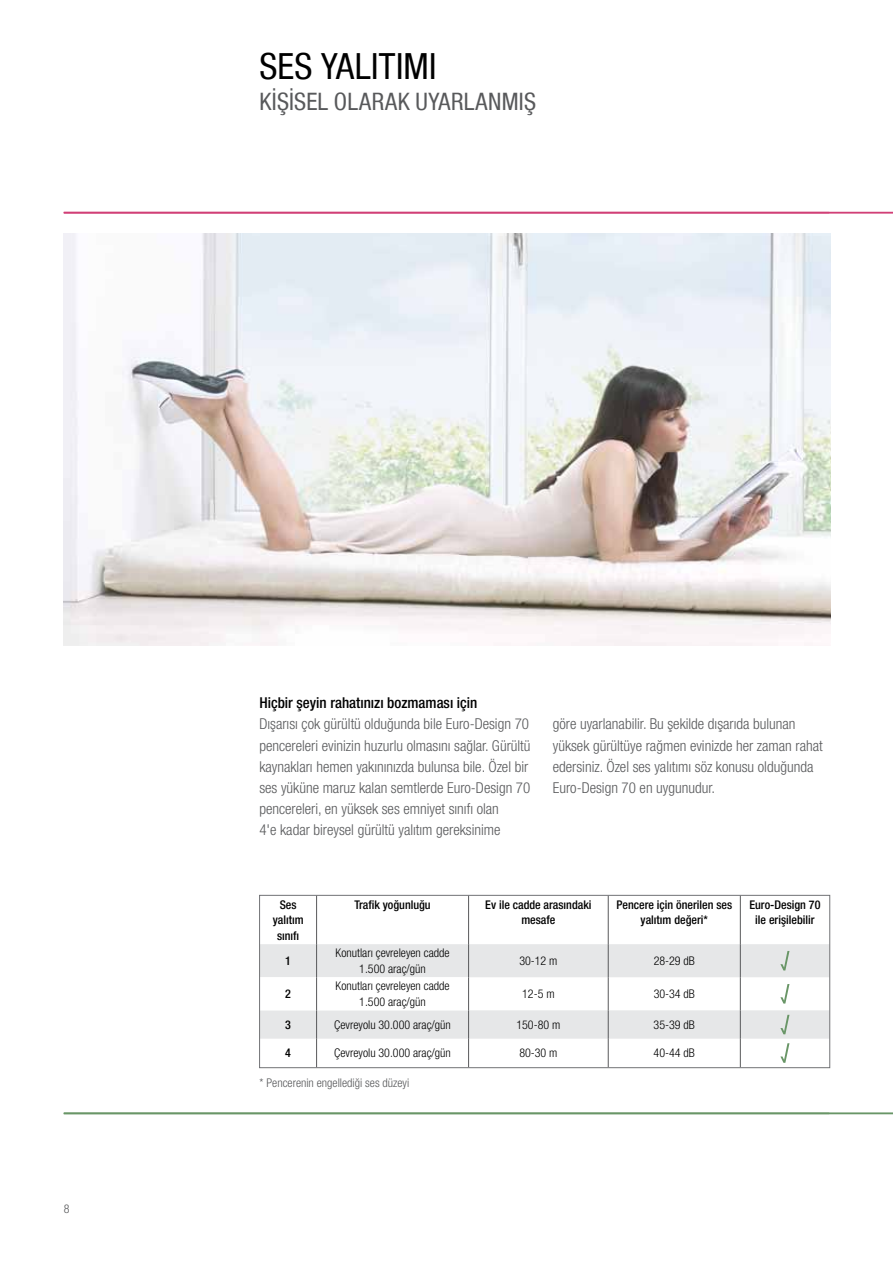
<style>
.page{position:relative;width:893px;height:1263px;background:#fff}
.page>*{position:absolute;margin:0;border:0;box-sizing:border-box;transform-origin:0 0}
.t1{font:condensed 36px "Helvetica Neue LT Com";color:#000}
.t2{font:condensed 24px "Helvetica Neue LT Com";letter-spacing:.005em;color:#58595b}
.t3{font:300 condensed 15px/21px "Helvetica Neue LT Com";color:#58595b}
.t4{font:500 condensed 15px "Helvetica Neue LT Com";color:#000}
.t5{font:300 condensed 12px/15.6px "Helvetica Neue LT Com";color:#000;text-align:center}
.t6{font:500 condensed 12px/15.6px "Helvetica Neue LT Com";color:#000;text-align:center}
.t7{font:300 condensed 12px "Helvetica Neue LT Com";color:#58595b}
</style>
<div class="page">
<hr style="left:64px;top:212px;width:829px;height:1px;background:#d13f76">
<hr style="left:64px;top:1113px;width:829px;height:1px;background:#699667">
<img style="left:64px;top:234px;width:766px;height:411px">
<div style="left:261px;top:944px;width:567px;height:33px;background:#e6e7e8"></div>
<svg style="left:261px;top:977px;width:567px;height:89px"></svg>
<hr style="left:316px;top:895px;width:1px;height:49px;background:#58595b">
<hr style="left:468px;top:895px;width:1px;height:49px;background:#58595b">
<hr style="left:608px;top:895px;width:1px;height:49px;background:#58595b">
<hr style="left:740px;top:895px;width:1px;height:49px;background:#58595b">
<hr style="left:608px;top:977px;width:1px;height:33px;background:#58595b">
<hr style="left:740px;top:977px;width:1px;height:33px;background:#58595b">
<svg style="left:316px;top:1010px;width:1px;height:56px"></svg>
<svg style="left:468px;top:1010px;width:1px;height:56px"></svg>
<svg style="left:608px;top:1010px;width:1px;height:56px"></svg>
<svg style="left:740px;top:1010px;width:1px;height:56px"></svg>
<hr style="left:316px;top:944px;width:1px;height:33px;background:#58595b">
<hr style="left:468px;top:944px;width:1px;height:33px;background:#58595b">
<hr style="left:608px;top:944px;width:1px;height:33px;background:#58595b">
<hr style="left:740px;top:944px;width:1px;height:33px;background:#58595b">
<hr style="left:316px;top:977px;width:1px;height:33px;background:#58595b">
<hr style="left:468px;top:977px;width:1px;height:33px;background:#58595b">
<svg style="left:780px;top:951px;width:9px;height:19px"></svg>
<svg style="left:780px;top:984px;width:9px;height:19px"></svg>
<svg style="left:780px;top:1015px;width:9px;height:19px"></svg>
<svg style="left:780px;top:1043px;width:9px;height:20px"></svg>
<div style="left:259px;top:895px;width:571px;height:173px;border:1px solid #717275"></div>
<h1 class="t1" style="left:259px;top:45px;width:175px">SES YALITIMI</h1>
<h2 class="t2" style="left:259px;top:88px;width:278px">KIŞISEL OLARAK UYARLANMIŞ</h2>
<p class="t7" style="left:64px;top:1201px;width:7px">8</p>
<p class="t4" style="left:259px;top:694px;width:220px">Hiçbir şeyin rahatınızı bozmaması için</p>
<p class="t3" style="left:259px;top:714px;width:273px">Dışarısı çok gürültü olduğunda bile Euro-Design 70 pencereleri evinizin huzurlu olmasını sağlar. Gürültü kaynakları hemen yakınınızda bulunsa bile. Özel bir ses yüküne maruz kalan semtlerde Euro-Design 70 pencereleri, en yüksek ses emniyet sınıfı olan<br>4'e kadar bireysel gürültü yalıtım gereksinime</p>
<p class="t3" style="left:553px;top:714px;width:271px">göre uyarlanabilir. Bu şekilde dışarıda bulunan yüksek gürültüye rağmen evinizde her zaman rahat edersiniz. Özel ses yalıtımı söz konusu olduğunda Euro-Design 70 en uygunudur.</p>
<p class="t6" style="left:273px;top:896px;width:32px">Ses yalıtım sınıfı</p>
<p class="t6" style="left:354px;top:896px;width:78px">Trafik yoğunluğu</p>
<p class="t6" style="left:485px;top:896px;width:108px">Ev ile cadde arasındaki mesafe</p>
<p class="t6" style="left:616px;top:896px;width:117px">Pencere için önerilen ses yalıtım değeri*</p>
<p class="t6" style="left:749px;top:896px;width:73px">Euro-Design 70 ile erişilebilir</p>
<p class="t6" style="left:285px;top:953px;width:7px">1</p>
<p class="t5" style="left:336px;top:945px;width:115px">Konutları çevreleyen cadde<br>1.500 araç/gün</p>
<p class="t5" style="left:519px;top:953px;width:40px">30-12 m</p>
<p class="t5" style="left:654px;top:953px;width:43px">28-29 dB</p>
<p class="t6" style="left:285px;top:986px;width:7px">2</p>
<p class="t5" style="left:336px;top:978px;width:115px">Konutları çevreleyen cadde<br>1.500 araç/gün</p>
<p class="t5" style="left:522px;top:986px;width:34px">12-5 m</p>
<p class="t5" style="left:654px;top:986px;width:43px">30-34 dB</p>
<p class="t6" style="left:285px;top:1017px;width:7px">3</p>
<p class="t5" style="left:334px;top:1017px;width:118px">Çevreyolu 30.000 araç/gün</p>
<p class="t5" style="left:516px;top:1017px;width:45px">150-80 m</p>
<p class="t5" style="left:654px;top:1017px;width:43px">35-39 dB</p>
<p class="t6" style="left:285px;top:1045px;width:7px">4</p>
<p class="t5" style="left:334px;top:1045px;width:118px">Çevreyolu 30.000 araç/gün</p>
<p class="t5" style="left:519px;top:1045px;width:40px">80-30 m</p>
<p class="t5" style="left:654px;top:1045px;width:43px">40-44 dB</p>
<p class="t7" style="left:260px;top:1075px;width:151px">* Pencerenin engellediği ses düzeyi</p>
</div>
